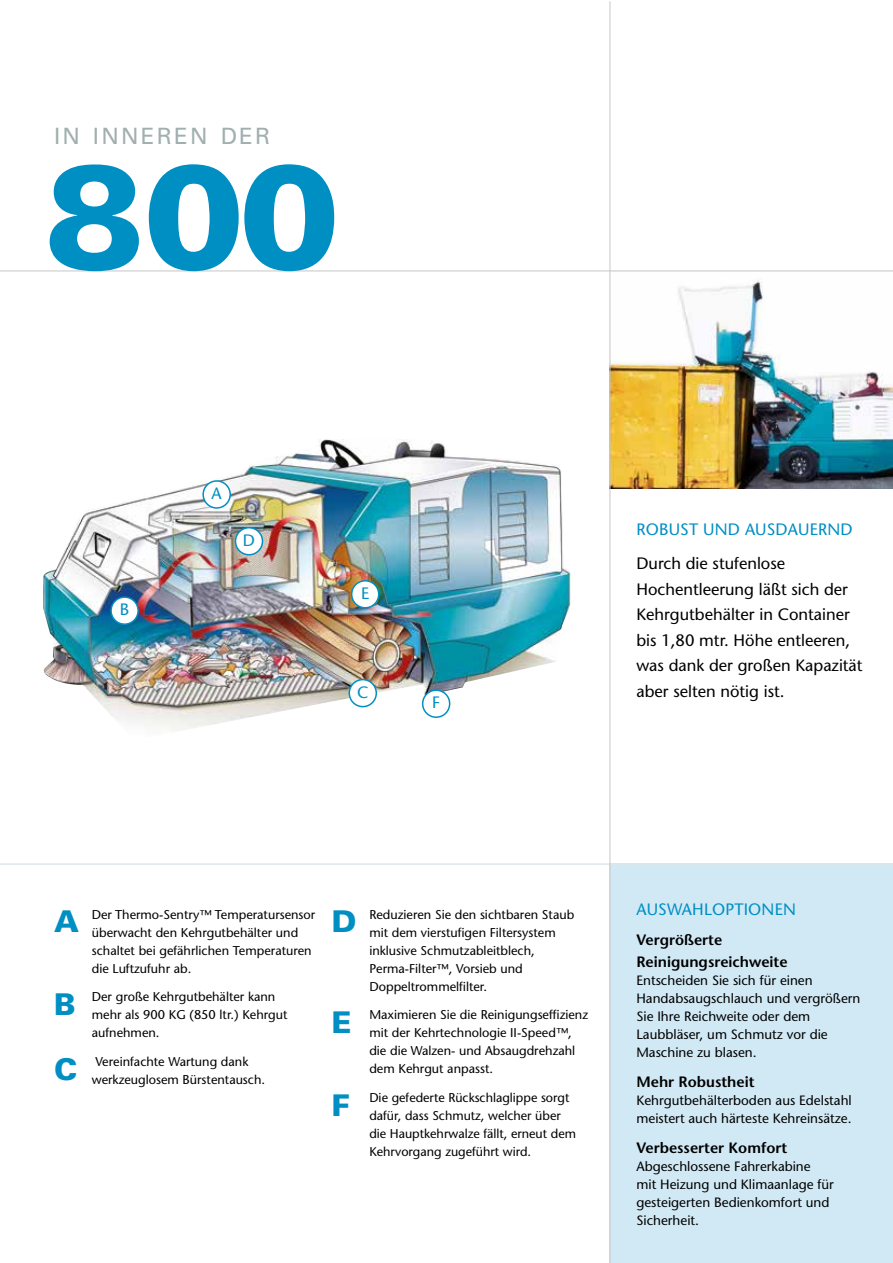
<style>
.page{position:relative;width:893px;height:1263px;background:#fff}
.page>*{position:absolute;margin:0;border:0;box-sizing:border-box;transform-origin:0 0}
.t1{font:900 147px "Univers LT Std";color:#008fc3}
.t2{font:900 30px "Univers LT Std";color:#008fc3}
.t3{font:22.5px "Univers LT Std";letter-spacing:.1em;color:#a1afae}
.t4{font:500 16.5px/25.5px "Stone Sans Std";color:#000}
.t5{font:500 16.5px "Stone Sans Std";letter-spacing:.01em;color:#008fc3}
.t6{font:600 15px/21.8px "Stone Sans Std";color:#000}
.t7{font:500 13.5px/18px "Stone Sans Std";color:#000}
.t8{font:500 12.75px/18px "Stone Sans Std";color:#000}
</style>
<div class="page">
<div style="left:610px;top:863px;width:283px;height:400px;background:#d1e9f5"></div>
<img style="left:611px;top:278px;width:282px;height:210px">
<hr style="left:0;top:863px;width:893px;height:2px;background:#dae8ec">
<hr style="left:0;top:271px;width:893px;height:1px;background:#c6c6c6">
<hr style="left:610px;top:1px;width:1px;height:1262px;background:#c6c6c6">
<img style="left:43px;top:439px;width:528px;height:292px">
<div style="left:111px;top:597px;width:27px;height:27px;background:#fff;border-radius:50%"></div>
<div style="left:110px;top:596px;width:29px;height:29px;border:2px solid #008fc3;border-radius:50%"></div>
<div style="left:203px;top:481px;width:27px;height:27px;background:#fff;border-radius:50%"></div>
<div style="left:202px;top:480px;width:29px;height:29px;border:2px solid #008fc3;border-radius:50%"></div>
<div style="left:349px;top:680px;width:27px;height:27px;background:#fff;border-radius:50%"></div>
<div style="left:349px;top:679px;width:28px;height:28px;border:2px solid #008fc3;border-radius:50%"></div>
<div style="left:423px;top:690px;width:27px;height:27px;background:#fff;border-radius:50%"></div>
<div style="left:422px;top:689px;width:28px;height:29px;border:2px solid #008fc3;border-radius:50%"></div>
<div style="left:235px;top:528px;width:27px;height:27px;background:#fff;border-radius:50%"></div>
<div style="left:235px;top:527px;width:28px;height:28px;border:2px solid #008fc3;border-radius:50%"></div>
<div style="left:352px;top:581px;width:27px;height:27px;background:#fff;border-radius:50%"></div>
<div style="left:351px;top:580px;width:28px;height:28px;border:2px solid #008fc3;border-radius:50%"></div>
<h3 class="t3" style="left:54px;top:123px;width:218px">IN INNEREN DER</h3>
<h1 class="t1" style="left:45px;top:124px;width:296px">800</h1>
<p class="t5" style="left:120px;top:600px;width:11px">B</p>
<p class="t5" style="left:212px;top:483px;width:12px">A</p>
<p class="t5" style="left:243px;top:530px;width:14px">D</p>
<p class="t5" style="left:361px;top:583px;width:10px">E</p>
<p class="t5" style="left:357px;top:682px;width:13px">C</p>
<p class="t5" style="left:432px;top:693px;width:9px">F</p>
<p class="t5" style="left:636px;top:520px;width:218px">ROBUST UND AUSDAUERND</p>
<p class="t4" style="left:636px;top:551px;width:228px">Durch die stufenlose<br>Hochentleerung läßt sich der<br>Kehrgutbehälter in Container bis 1,80 mtr. Höhe entleeren, was dank der großen Kapazität aber selten nötig ist.</p>
<h2 class="t2" style="left:54px;top:902px;width:26px">A</h2>
<p class="t8" style="left:92px;top:905px;width:225px">Der Thermo-Sentry™ Temperatursensor überwacht den Kehrgutbehälter und schaltet bei gefährlichen Temperaturen die Luftzufuhr ab.</p>
<h2 class="t2" style="left:54px;top:985px;width:23px">B</h2>
<p class="t8" style="left:92px;top:988px;width:197px">Der große Kehrgutbehälter kann mehr als 900 KG (850 ltr.) Kehrgut aufnehmen.</p>
<h2 class="t2" style="left:54px;top:1050px;width:25px">C</h2>
<p class="t8" style="left:92px;top:1053px;width:175px">Vereinfachte Wartung dank werkzeuglosem Bürstentausch.</p>
<h2 class="t2" style="left:332px;top:902px;width:26px">D</h2>
<p class="t8" style="left:369px;top:905px;width:206px">Reduzieren Sie den sichtbaren Staub mit dem vierstufigen Filtersystem inklusive Schmutzableitblech,<br>Perma-Filter™, Vorsieb und<br>Doppeltrommelfilter.</p>
<h2 class="t2" style="left:332px;top:1003px;width:22px">E</h2>
<p class="t8" style="left:369px;top:1006px;width:220px">Maximieren Sie die Reinigungseffizienz mit der Kehrtechnologie II-Speed™, die die Walzen- und Absaugdrehzahl dem Kehrgut anpasst.</p>
<h2 class="t2" style="left:332px;top:1086px;width:20px">F</h2>
<p class="t8" style="left:369px;top:1089px;width:208px">Die gefederte Rückschlaglippe sorgt dafür, dass Schmutz, welcher über die Hauptkehrwalze fällt, erneut dem Kehrvorgang zugeführt wird.</p>
<p class="t5" style="left:636px;top:899px;width:161px">AUSWAHLOPTIONEN</p>
<p class="t6" style="left:636px;top:929px;width:153px">Vergrößerte<br>Reinigungsreichweite</p>
<p class="t7" style="left:636px;top:971px;width:226px">Entscheiden Sie sich für einen<br>Handabsaugschlauch und vergrößern<br>Sie Ihre Reichweite oder dem<br>Laubbläser, um Schmutz vor die<br>Maschine zu blasen.</p>
<p class="t6" style="left:636px;top:1071px;width:120px">Mehr Robustheit</p>
<p class="t7" style="left:636px;top:1091px;width:217px">Kehrgutbehälterboden aus Edelstahl meistert auch härteste Kehreinsätze.</p>
<p class="t6" style="left:636px;top:1137px;width:152px">Verbesserter Komfort</p>
<p class="t7" style="left:636px;top:1158px;width:199px">Abgeschlossene Fahrerkabine mit Heizung und Klimaanlage für gesteigerten Bedienkomfort und<br>Sicherheit.</p>
</div>
